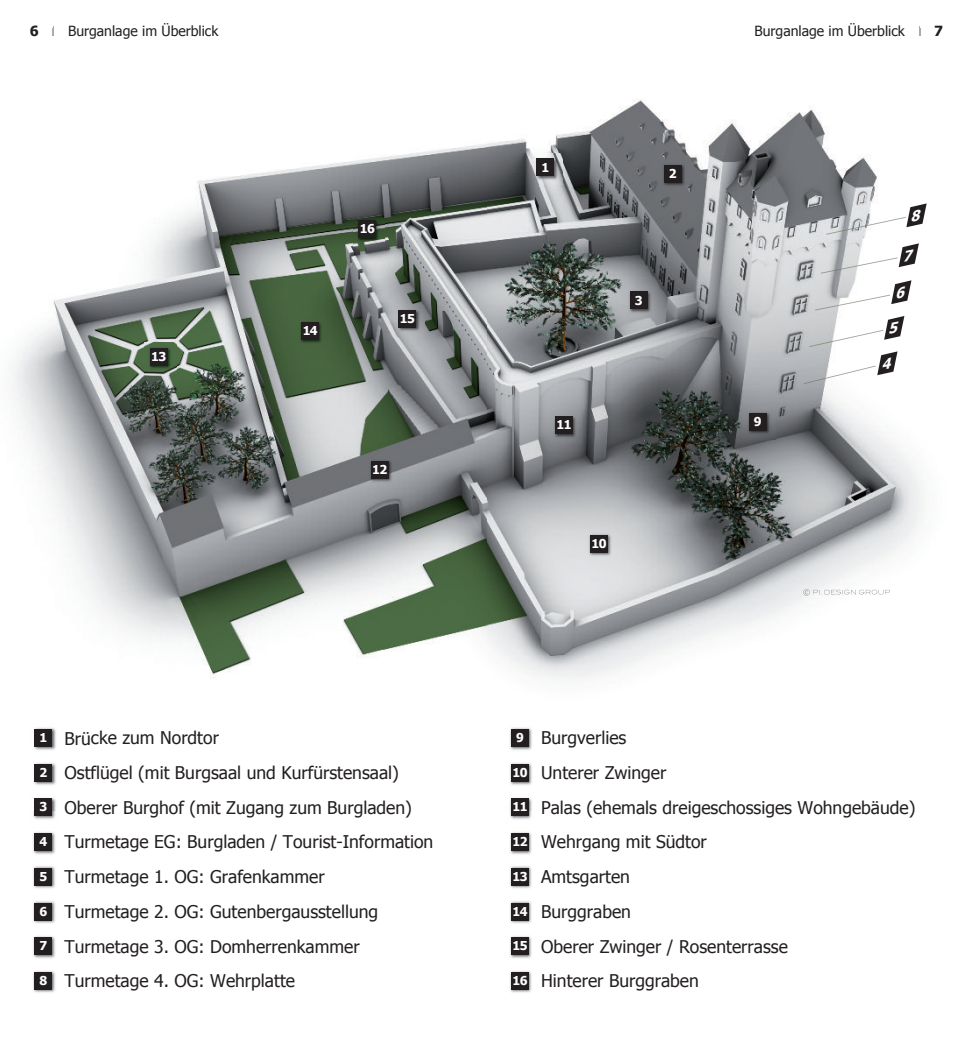
<style>
.page{position:relative;width:973px;height:1042px;background:#fff}
.page>*{position:absolute;margin:0;border:0;box-sizing:border-box;transform-origin:0 0}
.t1{font:17.5px/34.6px "Tahoma";color:#231f20}
.t2{font:14px "Tahoma";color:#231f20}
.t3{font:700 14px "Tahoma";color:#231f20}
.t4{font:700 12.25px "Tahoma";letter-spacing:-.045em;color:#fff}
.s1{font-weight:700;font-size:12.25px;color:#fff}
</style>
<div class="page">
<img style="left:486px;top:29px;width:441px;height:651px">
<svg style="left:10px;top:28px;width:476px;height:650px"></svg>
<img style="left:34px;top:727px;width:22px;height:23px">
<div style="left:35px;top:729px;width:17px;height:17px;background:#231f20"></div>
<img style="left:34px;top:763px;width:22px;height:22px">
<div style="left:35px;top:764px;width:17px;height:17px;background:#231f20"></div>
<img style="left:33px;top:798px;width:23px;height:21px">
<div style="left:35px;top:798px;width:17px;height:18px;background:#231f20"></div>
<img style="left:33px;top:832px;width:22px;height:22px">
<div style="left:35px;top:833px;width:17px;height:18px;background:#231f20"></div>
<img style="left:33px;top:866px;width:22px;height:22px">
<div style="left:35px;top:868px;width:17px;height:17px;background:#231f20"></div>
<img style="left:33px;top:901px;width:22px;height:22px">
<div style="left:35px;top:903px;width:17px;height:17px;background:#231f20"></div>
<img style="left:33px;top:936px;width:22px;height:22px">
<div style="left:35px;top:937px;width:17px;height:18px;background:#231f20"></div>
<img style="left:33px;top:971px;width:22px;height:22px">
<div style="left:35px;top:972px;width:17px;height:17px;background:#231f20"></div>
<img style="left:510px;top:727px;width:22px;height:23px">
<div style="left:511px;top:729px;width:17px;height:17px;background:#231f20"></div>
<img style="left:510px;top:763px;width:22px;height:22px">
<div style="left:511px;top:764px;width:17px;height:17px;background:#231f20"></div>
<img style="left:510px;top:798px;width:22px;height:21px">
<div style="left:511px;top:798px;width:17px;height:18px;background:#231f20"></div>
<img style="left:510px;top:832px;width:22px;height:22px">
<div style="left:511px;top:833px;width:17px;height:18px;background:#231f20"></div>
<img style="left:510px;top:866px;width:22px;height:22px">
<div style="left:511px;top:868px;width:17px;height:17px;background:#231f20"></div>
<img style="left:510px;top:901px;width:22px;height:22px">
<div style="left:511px;top:903px;width:17px;height:17px;background:#231f20"></div>
<img style="left:510px;top:936px;width:22px;height:22px">
<div style="left:511px;top:937px;width:17px;height:18px;background:#231f20"></div>
<img style="left:510px;top:971px;width:22px;height:22px">
<div style="left:511px;top:972px;width:17px;height:17px;background:#231f20"></div>
<img style="left:531px;top:153px;width:32px;height:32px">
<div style="left:536px;top:159px;width:18px;height:17px;background:#231f20"></div>
<img style="left:658px;top:160px;width:32px;height:31px">
<div style="left:664px;top:165px;width:17px;height:18px;background:#231f20"></div>
<img style="left:624px;top:286px;width:32px;height:32px">
<div style="left:630px;top:292px;width:17px;height:17px;background:#231f20"></div>
<img style="left:743px;top:407px;width:32px;height:32px">
<div style="left:748px;top:413px;width:18px;height:17px;background:#231f20"></div>
<img style="left:550px;top:411px;width:31px;height:32px">
<div style="left:555px;top:417px;width:17px;height:17px;background:#231f20"></div>
<img style="left:365px;top:456px;width:32px;height:31px">
<div style="left:371px;top:461px;width:17px;height:18px;background:#231f20"></div>
<img style="left:296px;top:317px;width:31px;height:32px">
<div style="left:301px;top:322px;width:18px;height:18px;background:#231f20"></div>
<img style="left:145px;top:343px;width:31px;height:31px">
<div style="left:150px;top:348px;width:17px;height:18px;background:#231f20"></div>
<img style="left:353px;top:215px;width:31px;height:32px">
<div style="left:358px;top:221px;width:18px;height:17px;background:#231f20"></div>
<img style="left:393px;top:305px;width:32px;height:32px">
<div style="left:398px;top:310px;width:18px;height:18px;background:#231f20"></div>
<img style="left:585px;top:530px;width:31px;height:31px">
<div style="left:590px;top:535px;width:17px;height:17px;background:#231f20"></div>
<img style="left:803px;top:365px;width:72px;height:19px">
<img style="left:808px;top:330px;width:75px;height:17px">
<img style="left:814px;top:295px;width:75px;height:15px">
<img style="left:820px;top:257px;width:77px;height:17px">
<img style="left:826px;top:217px;width:79px;height:18px">
<svg style="left:803px;top:589px;width:6px;height:7px"></svg>
<img style="left:813px;top:590px;width:76px;height:4px">
<svg style="left:877px;top:351px;width:20px;height:24px"></svg>
<svg style="left:884px;top:316px;width:20px;height:24px"></svg>
<svg style="left:891px;top:280px;width:20px;height:24px"></svg>
<svg style="left:898px;top:243px;width:20px;height:24px"></svg>
<svg style="left:906px;top:203px;width:20px;height:24px"></svg>
<p class="t3" style="left:30px;top:22px;width:10px">6</p>
<p class="t2" style="left:68px;top:22px;width:152px">Burganlage im Überblick</p>
<p class="t2" style="left:754px;top:22px;width:152px">Burganlage im Überblick</p>
<p class="t3" style="left:934px;top:22px;width:10px">7</p>
<p class="t4" style="left:151px;top:348px;width:17px">13</p>
<p class="t4" style="left:302px;top:323px;width:17px">14</p>
<p class="t4" style="left:360px;top:221px;width:17px">16</p>
<p class="t4" style="left:400px;top:311px;width:17px">15</p>
<p class="t4" style="left:372px;top:461px;width:17px">12</p>
<p class="t4" style="left:541px;top:160px;width:9px">1</p>
<p class="t4" style="left:668px;top:166px;width:9px">2</p>
<p class="t4" style="left:634px;top:292px;width:9px">3</p>
<p class="t4" style="left:556px;top:417px;width:17px">11</p>
<p class="t4" style="left:753px;top:414px;width:9px">9</p>
<p class="t4" style="left:591px;top:535px;width:17px">10</p>
<p class="t1" style="left:40px;top:720px;width:395px"><span class="s1">1</span> Brücke zum Nordtor<br><span class="s1">2</span> Ostflügel (mit Burgsaal und Kurfürstensaal)<br><span class="s1">3</span> Oberer Burghof (mit Zugang zum Burgladen)<br><span class="s1">4</span> Turmetage EG: Burgladen / Tourist-Information <span class="s1">5</span> Turmetage 1. OG: Grafenkammer<br><span class="s1">6</span> Turmetage 2. OG: Gutenbergausstellung<br><span class="s1">7</span> Turmetage 3. OG: Domherrenkammer<br><span class="s1">8</span> Turmetage 4. OG: Wehrplatte</p>
<p class="t1" style="left:512px;top:720px;width:404px"><span class="s1">9</span> Burgverlies<br><span class="s1">10</span> Unterer Zwinger<br><span class="s1">11</span> Palas (ehemals dreigeschossiges Wohngebäude)<br><span class="s1">12</span> Wehrgang mit Südtor<br><span class="s1">13</span> Amtsgarten<br><span class="s1">14</span> Burggraben<br><span class="s1">15</span> Oberer Zwinger / Rosenterrasse<br><span class="s1">16</span> Hinterer Burggraben</p>
</div>
